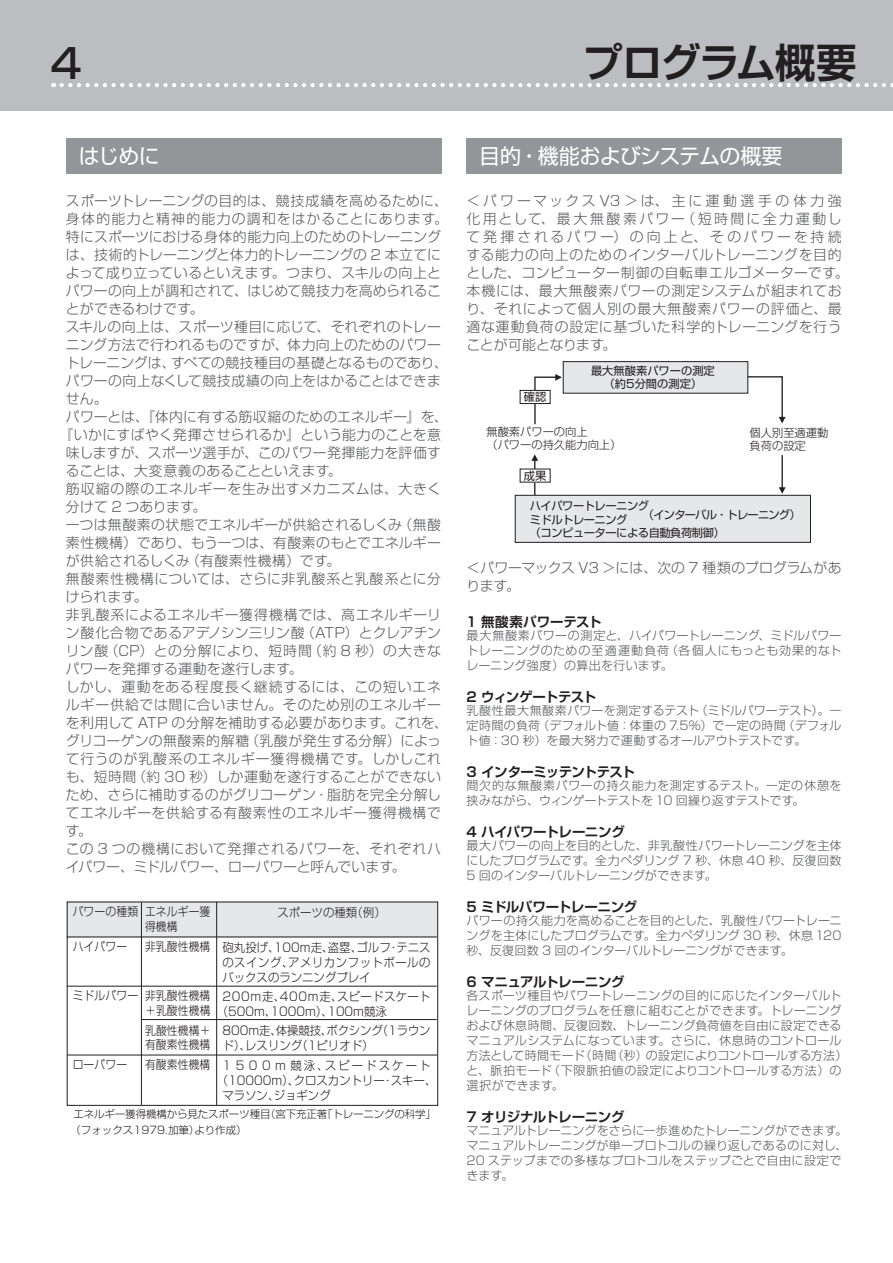
<style>
.page{position:relative;width:893px;height:1263px;background:#fff}
.page>*{position:absolute;margin:0;border:0;box-sizing:border-box;transform-origin:0 0}
.t1{font:40.5px "Shin Go Pro De Bold 90 msp RKSJ H";letter-spacing:-.035em;color:#231f20}
.t2{font:40.5px "Shin Go Pro Medium 90 msp RKSJ H";color:#231f20}
.t3{font:21px "Shin Go Pro Regular 90 msp RKSJ H";letter-spacing:-.03em;color:#fff}
.t4{font:13.8px "Shin Go Pro Light 90 msp RKSJ H";letter-spacing:.025em;color:#57585a}
.t5{font:13.8px/18px "Shin Go Pro Light 90 msp RKSJ H";letter-spacing:.065em;color:#57585a}
.t6{font:13.8px/18px "Shin Go Pro Light 90 msp RKSJ H";letter-spacing:-.005em;color:#57585a}
.t7{font:13.8px "Shin Go Pro Light 90 msp RKSJ H";letter-spacing:.055em;color:#57585a}
.t8{font:13.8px "Shin Go Pro Light 90 msp RKSJ H";letter-spacing:.05em;color:#57585a}
.t9{font:13.8px "Shin Go Pro Light 90 msp RKSJ H";letter-spacing:-.01em;color:#57585a}
.t10{font:13.8px "Shin Go Pro Light 90 msp RKSJ H";letter-spacing:.005em;color:#57585a}
.t11{font:13.8px "Shin Go Pro Light 90 msp RKSJ H";letter-spacing:-.015em;color:#57585a}
.t12{font:13.8px "Shin Go Pro Light 90 msp RKSJ H";letter-spacing:.07em;color:#57585a}
.t13{font:13.8px "Shin Go Pro Light 90 msp RKSJ H";letter-spacing:.045em;color:#57585a}
.t14{font:13.8px "Shin Go Pro Light 90 msp RKSJ H";letter-spacing:.06em;color:#57585a}
.t15{font:13.8px "Shin Go Pro Light 90 msp RKSJ H";color:#57585a}
.t16{font:13.5px "Shin Go Pro De Bold 90 msp RKSJ H";letter-spacing:-.04em;color:#231f20}
.t17{font:13.5px "Shin Go Pro De Bold 90 msp RKSJ H";letter-spacing:.005em;color:#231f20}
.t18{font:13.5px "Shin Go Pro De Bold 90 msp RKSJ H";letter-spacing:-.075em;color:#231f20}
.t19{font:12px/15px "Shin Go Pro Light 90 msp RKSJ H";letter-spacing:.015em;color:#57585a;text-align:justify}
.t20{font:12px/15px "Shin Go Pro Light 90 msp RKSJ H";letter-spacing:.01em;color:#231f20;scale:.95 1}
.t21{font:12px/15px "Shin Go Pro Light 90 msp RKSJ H";letter-spacing:.01em;color:#231f20;scale:.9 1}
.t22{font:11.25px/13.5px "Shin Go Pro Regular 90 msp RKSJ H";letter-spacing:-.04em;color:#231f20}
.t23{font:11.25px/12.8px "Shin Go Pro Light 90 msp RKSJ H";color:#231f20}
.t24{font:11.25px/12.8px "Shin Go Pro Regular 90 msp RKSJ H";color:#231f20;text-align:center}
.t25{font:11.25px "Shin Go Pro Regular 90 msp RKSJ H";letter-spacing:-.07em;color:#231f20}
.t26{font:10.5px/16.5px "Shin Go Pro Light 90 msp RKSJ H";letter-spacing:-.015em;color:#231f20}
</style>
<div class="page">
<div style="left:66px;top:138px;width:375px;height:36px;background:#939598"></div>
<div style="left:466px;top:138px;width:375px;height:36px;background:#939598"></div>
<div style="left:0;top:0;width:893px;height:111px;background:#bcbdc0"></div>
<svg style="left:62px;top:83px;width:831px;height:4px"></svg>
<div style="left:67px;top:902px;width:370px;height:36px;background:#e6e7e9"></div>
<hr style="left:67px;top:1055px;width:370px;height:1px;background:#231f20">
<hr style="left:67px;top:986px;width:370px;height:1px;background:#231f20">
<hr style="left:67px;top:937px;width:370px;height:1px;background:#231f20">
<hr style="left:216px;top:902px;width:1px;height:204px;background:#231f20">
<hr style="left:141px;top:902px;width:1px;height:203px;background:#231f20">
<hr style="left:141px;top:1019px;width:296px;height:1px;background:#231f20">
<div style="left:67px;top:902px;width:371px;height:204px;border:1px solid #231f20"></div>
<hr style="left:534px;top:456px;width:1px;height:39px;background:#231f20">
<svg style="left:531px;top:454px;width:7px;height:7px"></svg>
<div style="left:563px;top:362px;width:185px;height:31px;background:#e6e7e9"></div>
<div style="left:563px;top:361px;width:185px;height:33px;border:1px solid #231f20"></div>
<div style="left:515px;top:495px;width:295px;height:47px;background:#e6e7e9"></div>
<div style="left:515px;top:495px;width:296px;height:48px;border:1px solid #231f20"></div>
<svg style="left:534px;top:374px;width:28px;height:51px"></svg>
<div style="left:520px;top:390px;width:30px;height:14px;background:#fff"></div>
<div style="left:520px;top:390px;width:30px;height:14px;border:1px solid #231f20"></div>
<svg style="left:746px;top:376px;width:39px;height:47px"></svg>
<div style="left:520px;top:469px;width:30px;height:13px;background:#fff"></div>
<hr style="left:781px;top:455px;width:2px;height:37px;background:#231f20">
<svg style="left:779px;top:487px;width:6px;height:7px"></svg>
<h1 class="t2" style="left:51px;top:48px;width:32px">4</h1>
<h1 class="t1" style="left:582px;top:48px;width:276px">プログラム概要</h1>
<h2 class="t3" style="left:79px;top:148px;width:83px">はじめに</h2>
<h2 class="t3" style="left:479px;top:148px;width:305px">目的・機能およびシステムの概要</h2>
<p class="t4" style="left:66px;top:196px;width:383px">スポーツトレーニングの目的は、競技成績を高めるために、</p>
<p class="t12" style="left:66px;top:214px;width:383px">身体的能力と精神的能力の調和をはかることにあります。</p>
<p class="t4" style="left:66px;top:232px;width:376px">特にスポーツにおける身体的能力向上のためのトレーニング</p>
<p class="t11" style="left:66px;top:250px;width:377px">は、技術的トレーニングと体力的トレーニングの 2 本立てに</p>
<p class="t4" style="left:66px;top:268px;width:376px">よって成り立っているといえます。つまり、スキルの向上と</p>
<p class="t4" style="left:66px;top:286px;width:377px">パワーの向上が調和されて、はじめて競技力を高められるこ</p>
<p class="t15" style="left:66px;top:304px;width:139px">とができるわけです。</p>
<p class="t4" style="left:66px;top:322px;width:376px">スキルの向上は、スポーツ種目に応じて、それぞれのトレー</p>
<p class="t4" style="left:66px;top:340px;width:376px">ニング方法で行われるものですが、体力向上のためのパワー</p>
<p class="t6" style="left:66px;top:356px;width:383px">トレーニングは、すべての競技種目の基礎となるものであり、</p>
<p class="t4" style="left:66px;top:376px;width:377px">パワーの向上なくして競技成績の向上をはかることはできま</p>
<p class="t4" style="left:66px;top:394px;width:43px">せん。</p>
<p class="t4" style="left:66px;top:412px;width:383px">パワーとは、『体内に有する筋収縮のためのエネルギー』を、</p>
<p class="t4" style="left:59px;top:430px;width:383px">『いかにすばやく発揮させられるか』という能力のことを意</p>
<p class="t4" style="left:66px;top:448px;width:376px">味しますが、スポーツ選手が、このパワー発揮能力を評価す</p>
<p class="t9" style="left:66px;top:466px;width:277px">ることは、大変意義のあることといえます。</p>
<p class="t13" style="left:66px;top:484px;width:376px">筋収縮の際のエネルギーを生み出すメカニズムは、大きく</p>
<p class="t10" style="left:66px;top:502px;width:142px">分けて 2 つあります。</p>
<p class="t4" style="left:66px;top:520px;width:377px">一つは無酸素の状態でエネルギーが供給されるしくみ（無酸</p>
<p class="t4" style="left:66px;top:538px;width:377px">素性機構）であり、もう一つは、有酸素のもとでエネルギー</p>
<p class="t4" style="left:66px;top:556px;width:276px">が供給されるしくみ（有酸素性機構）です。</p>
<p class="t4" style="left:66px;top:574px;width:377px">無酸素性機構については、さらに非乳酸系と乳酸系とに分</p>
<p class="t4" style="left:66px;top:592px;width:83px">けられます。</p>
<p class="t8" style="left:66px;top:610px;width:376px">非乳酸系によるエネルギー獲得機構では、高エネルギーリ</p>
<p class="t10" style="left:66px;top:628px;width:377px">ン酸化合物であるアデノシン三リン酸（ATP）とクレアチン</p>
<p class="t7" style="left:66px;top:646px;width:377px">リン酸（CP）との分解により、短時間（約 8 秒）の大きな</p>
<p class="t4" style="left:66px;top:664px;width:238px">パワーを発揮する運動を遂行します。</p>
<p class="t7" style="left:66px;top:682px;width:377px">しかし、運動をある程度長く継続するには、この短いエネ</p>
<p class="t4" style="left:66px;top:700px;width:377px">ルギー供給では間に合いません。そのため別のエネルギー</p>
<p class="t4" style="left:66px;top:718px;width:383px">を利用して ATP の分解を補助する必要があります。これを、</p>
<p class="t4" style="left:66px;top:736px;width:376px">グリコーゲンの無酸素的解糖（乳酸が発生する分解）によっ</p>
<p class="t14" style="left:66px;top:754px;width:377px">て行うのが乳酸系のエネルギー獲得機構です。しかしこれ</p>
<p class="t4" style="left:66px;top:772px;width:376px">も、短時間（約 30 秒）しか運動を遂行することができない</p>
<p class="t4" style="left:66px;top:790px;width:377px">ため、さらに補助するのがグリコーゲン・脂肪を完全分解し</p>
<p class="t8" style="left:66px;top:808px;width:377px">てエネルギーを供給する有酸素性のエネルギー獲得機構で</p>
<p class="t4" style="left:66px;top:826px;width:28px">す。</p>
<p class="t4" style="left:66px;top:844px;width:376px">この 3 つの機構において発揮されるパワーを、それぞれハ</p>
<p class="t9" style="left:66px;top:862px;width:341px">イパワー、ミドルパワー、ローパワーと呼んでいます。</p>
<p class="t21" style="left:145px;top:906px;width:74px;text-indent:-72px">パワーの種類 エネルギー獲得機構</p>
<p class="t21" style="left:73px;top:940px;width:62px">ハイパワー</p>
<p class="t21" style="left:145px;top:940px;width:74px">非乳酸性機構</p>
<p class="t21" style="left:73px;top:990px;width:155px;text-align:right">ミドルパワー 非乳酸性機構＋乳酸性機構</p>
<p class="t21" style="left:145px;top:1024px;width:74px">乳酸性機構＋有酸素性機構</p>
<p class="t21" style="left:73px;top:1058px;width:62px">ローパワー</p>
<p class="t21" style="left:145px;top:1058px;width:74px">有酸素性機構</p>
<p class="t20" style="left:277px;top:907px;width:116px">スポーツの種類（例）</p>
<p class="t20" style="left:222px;top:941px;width:221px;text-align:justify">砲丸投げ、100m走、盗塁、ゴルフ・テニスのスイング、アメリカンフットボールのバックスのランニングプレイ</p>
<p class="t20" style="left:217px;top:991px;width:227px;text-indent:6px">200m走、400m走、スピードスケート（500m、1000m）、100m競泳</p>
<p class="t20" style="left:222px;top:1025px;width:221px">800m走、体操競技、ボクシング（1ラウンド）、レスリング（1ピリオド）</p>
<p class="t20" style="left:222px;top:1089px;width:116px">マラソン、ジョギング</p>
<p class="t20" style="left:217px;top:1059px;width:233px;text-align:center">1 5 0 0 m 競泳、スピードスケート（10000m）、クロスカントリー・スキー、</p>
<p class="t26" style="left:70px;top:1107px;width:367px;text-indent:3px">エネルギー獲得機構から見たスポーツ種目（宮下充正著「トレーニングの科学」（フォックス1979.加筆）より作成）</p>
<p class="t5" style="left:466px;top:194px;width:432px">＜パワーマックスV3＞は、主に運動選手の体力強<br>化用として、最大無酸素パワー（短時間に全力運動し<br>て発揮されるパワー）の向上と、そのパワーを持続　　　　する能力の向上のためのインターバルトレーニングを目的<br>とした、コンピューター制御の自転車エルゴメーターです。<br>本機には、最大無酸素パワーの測定システムが組まれてお<br>り、それによって個人別の最大無酸素パワーの評価と、最<br>適な運動負荷の設定に基づいた科学的トレーニングを行う<br>ことが可能となります。</p>
<p class="t22" style="left:524px;top:392px;width:24px">確認</p>
<p class="t24" style="left:591px;top:366px;width:125px">最大無酸素パワーの測定（約5分間の測定）</p>
<p class="t23" style="left:486px;top:427px;width:136px">無酸素パワーの向上<br>（パワーの持久能力向上）</p>
<p class="t23" style="left:749px;top:428px;width:80px">個人別至適運動負荷の設定</p>
<p class="t22" style="left:524px;top:470px;width:24px">成果</p>
<p class="t22" style="left:530px;top:501px;width:197px">ハイパワートレーニング<br>ミドルトレーニング<br>（コンピューターによる自動負荷制御）</p>
<p class="t25" style="left:643px;top:510px;width:159px">（インターバル・トレーニング）</p>
<p class="t6" style="left:466px;top:561px;width:376px">＜パワーマックス V3 ＞には、次の 7 種類のプログラムがあります。</p>
<p class="t17" style="left:466px;top:616px;width:137px">1 無酸素パワーテスト</p>
<p class="t19" style="left:466px;top:630px;width:376px">最大無酸素パワーの測定と、ハイパワートレーニング、ミドルパワートレーニングのための至適運動負荷（各個人にもっとも効果的なトレーニング強度）の算出を行います。</p>
<p class="t18" style="left:466px;top:691px;width:131px">2 ウィンゲートテスト</p>
<p class="t19" style="left:466px;top:705px;width:377px">乳酸性最大無酸素パワーを測定するテスト（ミドルパワーテスト）。一定時間の負荷（デフォルト値：体重の 7.5％）で一定の時間（デフォルト値：30 秒）を最大努力で運動するオールアウトテストです。</p>
<p class="t16" style="left:466px;top:766px;width:170px">3 インターミッテントテスト</p>
<p class="t19" style="left:466px;top:780px;width:376px">間欠的な無酸素パワーの持久能力を測定するテスト。一定の休憩を挟みながら、ウィンゲートテストを 10 回繰り返すテストです。</p>
<p class="t16" style="left:466px;top:826px;width:160px">4 ハイパワートレーニング</p>
<p class="t19" style="left:466px;top:840px;width:377px">最大パワーの向上を目的とした、非乳酸性パワートレーニングを主体にしたプログラムです。全力ペダリング 7 秒、休息 40 秒、反復回数5 回のインターバルトレーニングができます。</p>
<p class="t16" style="left:466px;top:901px;width:172px">5 ミドルパワートレーニング</p>
<p class="t19" style="left:466px;top:915px;width:377px">パワーの持久能力を高めることを目的とした、乳酸性パワートレーニングを主体にしたプログラムです。全力ペダリング 30 秒、休息 120秒、反復回数 3 回のインターバルトレーニングができます。</p>
<p class="t16" style="left:466px;top:976px;width:160px">6 マニュアルトレーニング</p>
<p class="t19" style="left:466px;top:990px;width:383px;text-align:left">各スポーツ種目やパワートレーニングの目的に応じたインターバルトレーニングのプログラムを任意に組むことができます。トレーニングおよび休息時間、反復回数、トレーニング負荷値を自由に設定できるマニュアルシステムになっています。さらに、休息時のコントロール方法として時間モード（時間（秒）の設定によりコントロールする方法）と、脈拍モード（下限脈拍値の設定によりコントロールする方法）の選択ができます。</p>
<p class="t16" style="left:466px;top:1111px;width:160px">7 オリジナルトレーニング</p>
<p class="t19" style="left:466px;top:1125px;width:382px;text-align:left">マニュアルトレーニングをさらに一歩進めたトレーニングができます。マニュアルトレーニングが単一プロトコルの繰り返しであるのに対し、<br>20 ステップまでの多様なプロトコルをステップごとで自由に設定できます。</p>
</div>
